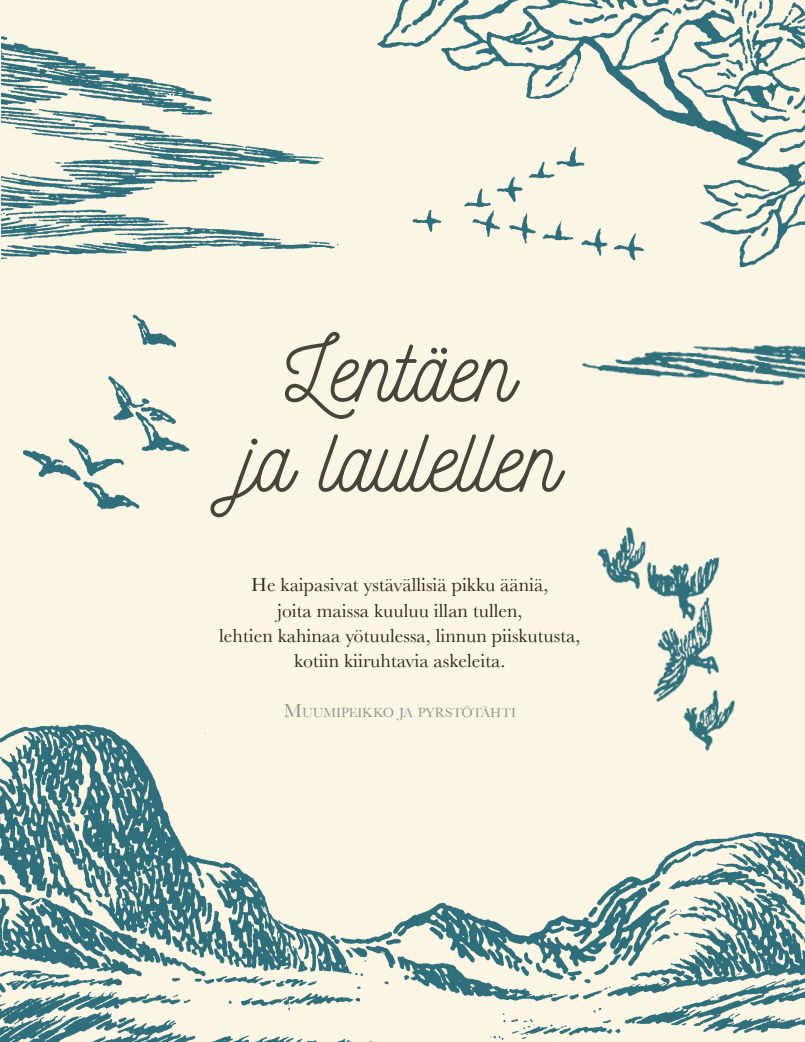
<style>
.page{position:relative;width:805px;height:1042px;background:#fff}
.page>*{position:absolute;margin:0;border:0;box-sizing:border-box;transform-origin:0 0}
.t1{font:90px/90px "Nickainley";color:#484439;text-align:center}
.t2{font:19.75px/25.1px "Baskerville";color:#2f2912;text-align:center}
.t3{font:13.75px "Baskerville";color:#959490}
.s1{font-size:19.75px}
</style>
<div class="page">
<div style="left:0;top:0;width:804px;height:1042px;background:#fbf6e4"></div>
<img style="left:1px;top:36px;width:338px;height:224px">
<img style="left:0;top:0;width:1px;height:1042px">
<img style="left:597px;top:527px;width:138px;height:175px">
<img style="left:377px;top:0;width:427px;height:268px">
<img style="left:400px;top:123px;width:259px;height:145px">
<img style="left:582px;top:345px;width:222px;height:41px">
<img style="left:0;top:300px;width:190px;height:221px">
<img style="left:122px;top:247px;width:75px;height:109px">
<img style="left:1px;top:702px;width:803px;height:340px">
<h1 class="t1" style="left:240px;top:324px;width:321px">Lentäen<br>ja laulellen</h1>
<p class="t2" style="left:219px;top:572px;width:362px">He kaipasivat ystävällisiä pikku ääniä,<br>joita maissa kuuluu illan tullen,<br>lehtien kahinaa yötuulessa, linnun piiskutusta, kotiin kiiruhtavia askeleita.</p>
<p class="t3" style="left:284px;top:704px;width:234px"><span class="s1">M</span>UUMIPEIKKO JA PYRSTÖTÄHTI</p>
</div>
